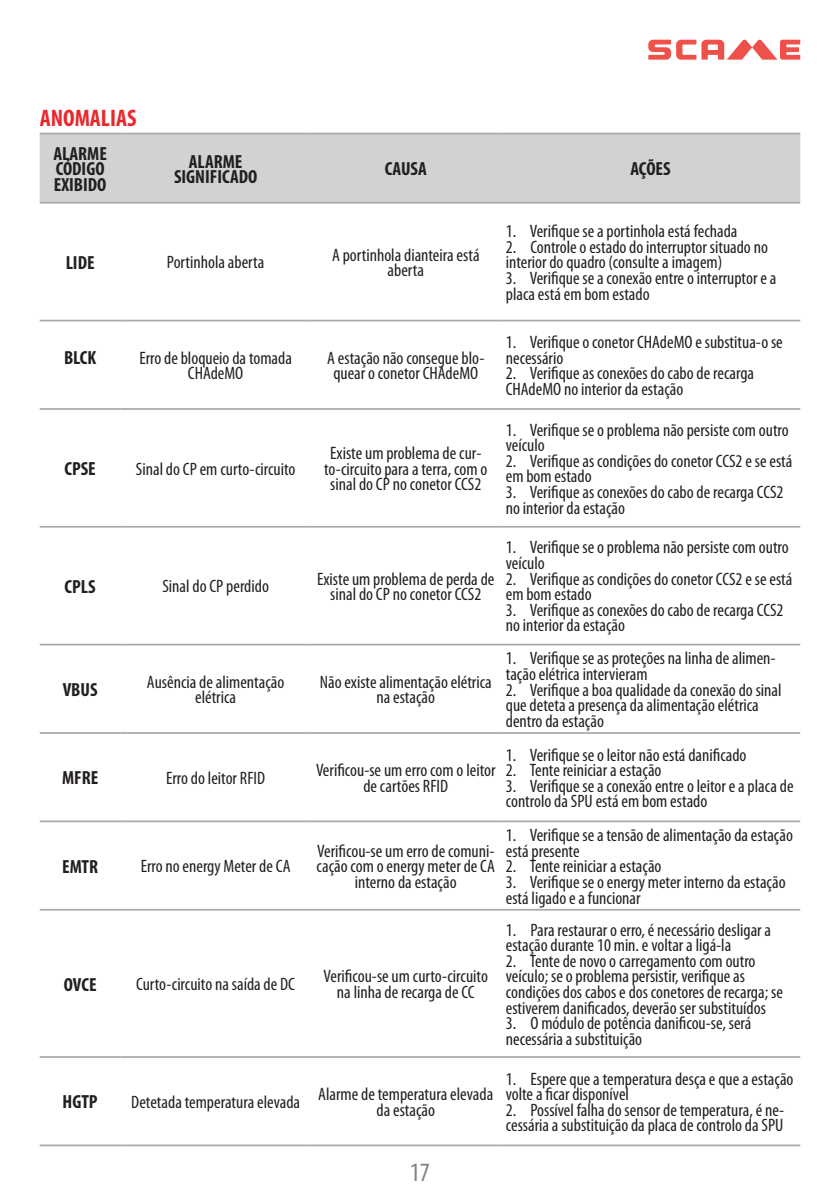
<style>
.page{position:relative;width:840px;height:1191px;background:#fff}
.page>*{position:absolute;margin:0;border:0;box-sizing:border-box;transform-origin:0 0}
.t1{font:condensed 26.4px "Myriad Pro";color:#808285}
.t2{font:700 condensed 24px "Myriad Pro";color:#e9282d}
.t3{font:700 condensed 19px/15.6px "Myriad Pro";color:#231f20}
.t4{font:condensed 18px/15.6px "Myriad Pro";color:#231f20}
</style>
<div class="page">
<svg style="left:648px;top:39px;width:151px;height:21px"></svg>
<div style="left:40px;top:134px;width:759px;height:68px;background:#d1d2d4"></div>
<svg style="left:40px;top:319px;width:759px;height:592px"></svg>
<hr style="left:40px;top:133px;width:80px;height:1px;background:#a8a9ad">
<hr style="left:120px;top:133px;width:190px;height:1px;background:#a8a9ad">
<hr style="left:310px;top:133px;width:190px;height:1px;background:#a8a9ad">
<hr style="left:500px;top:133px;width:299px;height:1px;background:#a8a9ad">
<hr style="left:40px;top:202px;width:80px;height:2px;background:#a8a9ad">
<hr style="left:120px;top:202px;width:190px;height:2px;background:#a8a9ad">
<hr style="left:310px;top:202px;width:190px;height:2px;background:#a8a9ad">
<hr style="left:500px;top:202px;width:299px;height:2px;background:#a8a9ad">
<hr style="left:40px;top:320px;width:80px;height:1px;background:#a8a9ad">
<hr style="left:120px;top:320px;width:190px;height:1px;background:#a8a9ad">
<hr style="left:310px;top:320px;width:190px;height:1px;background:#a8a9ad">
<hr style="left:500px;top:320px;width:299px;height:1px;background:#a8a9ad">
<hr style="left:40px;top:408px;width:80px;height:2px;background:#a8a9ad">
<hr style="left:120px;top:408px;width:190px;height:2px;background:#a8a9ad">
<hr style="left:310px;top:408px;width:190px;height:2px;background:#a8a9ad">
<hr style="left:500px;top:408px;width:299px;height:2px;background:#a8a9ad">
<hr style="left:40px;top:526px;width:80px;height:1px;background:#a8a9ad">
<hr style="left:120px;top:526px;width:190px;height:1px;background:#a8a9ad">
<hr style="left:310px;top:526px;width:190px;height:1px;background:#a8a9ad">
<hr style="left:500px;top:526px;width:299px;height:1px;background:#a8a9ad">
<hr style="left:40px;top:644px;width:80px;height:1px;background:#a8a9ad">
<hr style="left:120px;top:644px;width:190px;height:1px;background:#a8a9ad">
<hr style="left:310px;top:644px;width:190px;height:1px;background:#a8a9ad">
<hr style="left:500px;top:644px;width:299px;height:1px;background:#a8a9ad">
<hr style="left:40px;top:732px;width:80px;height:2px;background:#a8a9ad">
<hr style="left:120px;top:732px;width:190px;height:2px;background:#a8a9ad">
<hr style="left:310px;top:732px;width:190px;height:2px;background:#a8a9ad">
<hr style="left:500px;top:732px;width:299px;height:2px;background:#a8a9ad">
<hr style="left:40px;top:820px;width:80px;height:2px;background:#a8a9ad">
<hr style="left:120px;top:820px;width:190px;height:2px;background:#a8a9ad">
<hr style="left:310px;top:820px;width:190px;height:2px;background:#a8a9ad">
<hr style="left:500px;top:820px;width:299px;height:2px;background:#a8a9ad">
<hr style="left:40px;top:909px;width:80px;height:1px;background:#a8a9ad">
<hr style="left:120px;top:909px;width:190px;height:1px;background:#a8a9ad">
<hr style="left:310px;top:909px;width:190px;height:1px;background:#a8a9ad">
<hr style="left:500px;top:909px;width:299px;height:1px;background:#a8a9ad">
<hr style="left:40px;top:1056px;width:80px;height:2px;background:#a8a9ad">
<hr style="left:120px;top:1056px;width:190px;height:2px;background:#a8a9ad">
<hr style="left:310px;top:1056px;width:190px;height:2px;background:#a8a9ad">
<hr style="left:500px;top:1056px;width:299px;height:2px;background:#a8a9ad">
<hr style="left:40px;top:1144px;width:80px;height:2px;background:#a8a9ad">
<hr style="left:120px;top:1144px;width:190px;height:2px;background:#a8a9ad">
<hr style="left:310px;top:1144px;width:190px;height:2px;background:#a8a9ad">
<hr style="left:500px;top:1144px;width:299px;height:2px;background:#a8a9ad">
<h2 class="t2" style="left:40px;top:103px;width:98px">ANOMALIAS</h2>
<p class="t3" style="left:53px;top:145px;width:55px">ALARME<br>CÓDIGO<br>EXIBIDO</p>
<p class="t3" style="left:174px;top:153px;width:85px;text-align:center">ALARME<br>SIGNIFICADO</p>
<p class="t3" style="left:384px;top:161px;width:44px">CAUSA</p>
<p class="t3" style="left:630px;top:161px;width:42px">AÇÕES</p>
<p class="t3" style="left:66px;top:254px;width:30px">LIDE</p>
<p class="t4" style="left:167px;top:254px;width:99px">Portinhola aberta</p>
<p class="t4" style="left:332px;top:247px;width:149px;text-align:center">A portinhola dianteira está aberta</p>
<p class="t4" style="left:505px;top:223px;width:233px">1. Verifique se a portinhola está fechada</p>
<p class="t4" style="left:505px;top:239px;width:263px">2. Controle o estado do interruptor situado no interior do quadro (consulte a imagem)</p>
<p class="t4" style="left:505px;top:270px;width:272px">3. Verifique se a conexão entre o interruptor e a placa está em bom estado</p>
<p class="t3" style="left:64px;top:349px;width:34px">BLCK</p>
<p class="t4" style="left:139px;top:350px;width:154px;text-align:center">Erro de bloqueio da tomada<br>CHAdeMO</p>
<p class="t4" style="left:327px;top:350px;width:159px;text-align:center">A estação não consegue blo&shy;quear o conetor CHAdeMO</p>
<p class="t3" style="left:64px;top:460px;width:33px">CPSE</p>
<p class="t4" style="left:136px;top:460px;width:161px">Sinal do CP em curto-circuito</p>
<p class="t4" style="left:324px;top:445px;width:165px;text-align:center">Existe um problema de cur&shy;to-circuito para a terra, com o sinal do CP no conetor CCS2</p>
<p class="t3" style="left:65px;top:578px;width:33px">CPLS</p>
<p class="t4" style="left:162px;top:578px;width:108px">Sinal do CP perdido</p>
<p class="t4" style="left:317px;top:570px;width:179px;text-align:center">Existe um problema de perda de sinal do CP no conetor CCS2</p>
<p class="t3" style="left:63px;top:681px;width:36px">VBUS</p>
<p class="t4" style="left:147px;top:674px;width:139px;text-align:center">Ausência de alimentação elétrica</p>
<p class="t4" style="left:319px;top:674px;width:173px;text-align:center">Não existe alimentação elétrica na estação</p>
<p class="t3" style="left:62px;top:770px;width:38px">MFRE</p>
<p class="t4" style="left:166px;top:770px;width:100px">Erro do leitor RFID</p>
<p class="t4" style="left:316px;top:762px;width:181px;text-align:center">Verificou-se um erro com o leitor de cartões RFID</p>
<p class="t3" style="left:62px;top:858px;width:37px">EMTR</p>
<p class="t4" style="left:141px;top:858px;width:151px">Erro no energy Meter de CA</p>
<p class="t4" style="left:316px;top:842px;width:180px;text-align:center">Verificou-se um erro de comuni&shy;cação com o energy meter de CA interno da estação</p>
<p class="t3" style="left:64px;top:976px;width:34px">OVCE</p>
<p class="t4" style="left:136px;top:976px;width:160px">Curto-circuito na saída de DC</p>
<p class="t4" style="left:323px;top:968px;width:166px;text-align:center">Verificou-se um curto-circuito na linha de recarga de CC</p>
<p class="t3" style="left:63px;top:1093px;width:37px">HGTP</p>
<p class="t4" style="left:131px;top:1090px;width:363px">Detetada temperatura elevada Alarme de temperatura elevada</p>
<p class="t4" style="left:376px;top:1101px;width:60px">da estação</p>
<p class="t4" style="left:505px;top:334px;width:278px">1. Verifique o conetor CHAdeMO e substitua-o se necessário</p>
<p class="t4" style="left:505px;top:365px;width:250px">2. Verifique as conexões do cabo de recarga<br>CHAdeMO no interior da estação</p>
<p class="t4" style="left:505px;top:422px;width:284px">1. Verifique se o problema não persiste com outro veículo</p>
<p class="t4" style="left:505px;top:453px;width:288px">2. Verifique as condições do conetor CCS2 e se está em bom estado</p>
<p class="t4" style="left:505px;top:484px;width:279px">3. Verifique as conexões do cabo de recarga CCS2 no interior da estação</p>
<p class="t4" style="left:505px;top:539px;width:284px">1. Verifique se o problema não persiste com outro veículo</p>
<p class="t4" style="left:505px;top:571px;width:288px">2. Verifique as condições do conetor CCS2 e se está em bom estado</p>
<p class="t4" style="left:505px;top:602px;width:279px">3. Verifique as conexões do cabo de recarga CCS2 no interior da estação</p>
<p class="t4" style="left:505px;top:650px;width:271px">1. Verifique se as proteções na linha de alimen&shy;tação elétrica intervieram</p>
<p class="t4" style="left:505px;top:681px;width:277px">2. Verifique a boa qualidade da conexão do sinal que deteta a presença da alimentação elétrica dentro da estação</p>
<p class="t4" style="left:505px;top:746px;width:242px">1. Verifique se o leitor não está danificado</p>
<p class="t4" style="left:505px;top:762px;width:157px">2. Tente reiniciar a estação</p>
<p class="t4" style="left:505px;top:777px;width:289px">3. Verifique se a conexão entre o leitor e a placa de controlo da SPU está em bom estado</p>
<p class="t4" style="left:505px;top:827px;width:288px">1. Verifique se a tensão de alimentação da estação está presente</p>
<p class="t4" style="left:505px;top:858px;width:157px">2. Tente reiniciar a estação</p>
<p class="t4" style="left:505px;top:874px;width:281px">3. Verifique se o energy meter interno da estação está ligado e a funcionar</p>
<p class="t4" style="left:505px;top:921px;width:267px">1. Para restaurar o erro, é necessário desligar a estação durante 10 min. e voltar a ligá-la</p>
<p class="t4" style="left:505px;top:952px;width:278px">2. Tente de novo o carregamento com outro veículo; se o problema persistir, verifique as condições dos cabos e dos conetores de recarga; se estiverem danificados, deverão ser substituídos</p>
<p class="t4" style="left:505px;top:1015px;width:247px">3. O módulo de potência danificou-se, será necessária a substituição</p>
<p class="t4" style="left:505px;top:1070px;width:289px">1. Espere que a temperatura desça e que a estação volte a ficar disponível</p>
<p class="t4" style="left:505px;top:1101px;width:280px">2. Possível falha do sensor de temperatura, é ne&shy;cessária a substituição da placa de controlo da SPU</p>
<h1 class="t1" style="left:409px;top:1156px;width:22px">17</h1>
</div>
